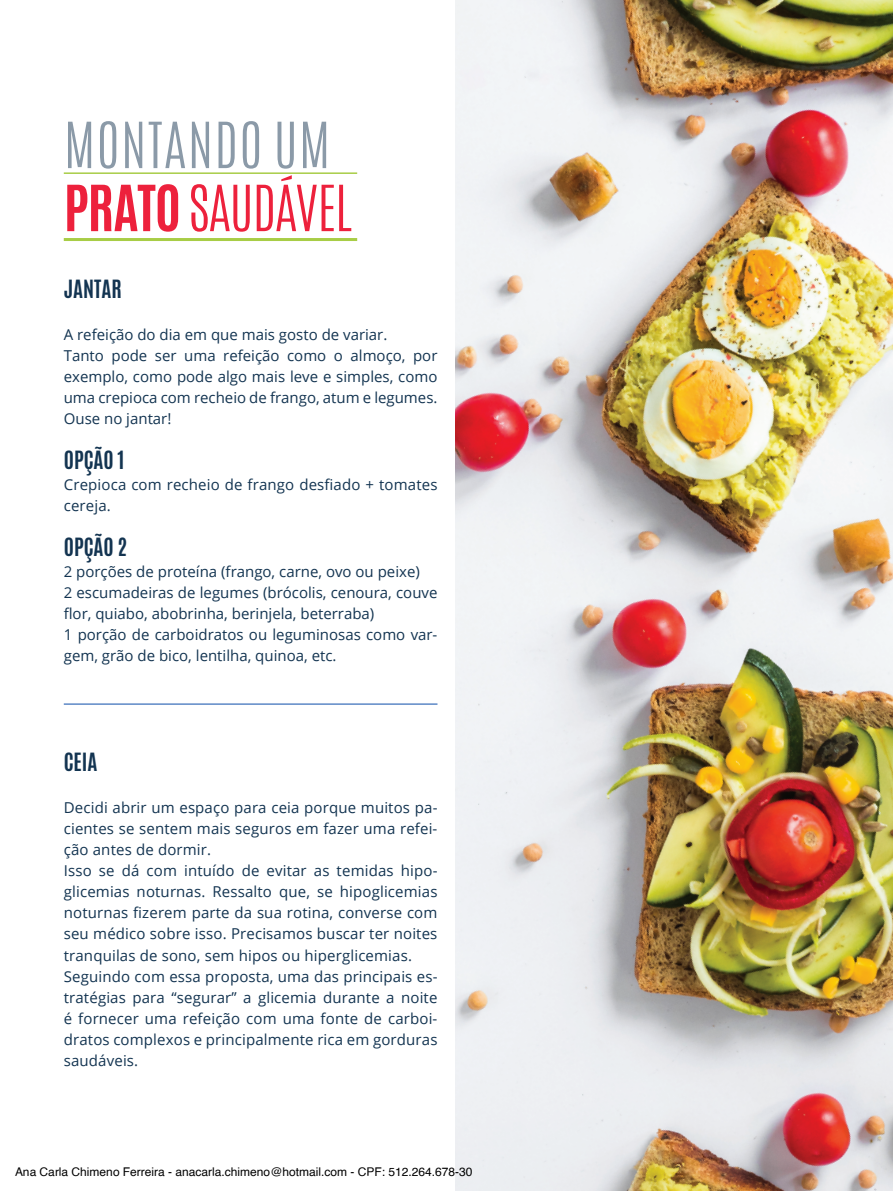
<style>
.page{position:relative;width:893px;height:1191px;background:#fff}
.page>*{position:absolute;margin:0;border:0;box-sizing:border-box;transform-origin:0 0}
.t1{font:300 54px/63px "Antonio";letter-spacing:.02em;color:#8b9aa8}
.t2{font:700 21px "Antonio";color:#133451}
.t3{font:15px/21px "Open Sans";letter-spacing:.01em;color:#133451}
.t4{font:12px "Helvetica";color:#000}
.s1{font-weight:700;color:#ed213c}
.s2{color:#ed213c}
</style>
<div class="page">
<hr style="left:64px;top:238px;width:293px;height:3px;background:#a8cd46">
<hr style="left:64px;top:172px;width:293px;height:2px;background:#a8cd46">
<hr style="left:64px;top:703px;width:373px;height:2px;background:#5d88c6">
<img style="left:455px;top:0;width:438px;height:1191px">
<h1 class="t1" style="left:64px;top:114px;width:289px">MONTANDO UM<br><span class="s1">PRATO</span> <span class="s2">SAUDÁVEL</span></h1>
<h2 class="t2" style="left:64px;top:273px;width:59px">JANTAR</h2>
<p class="t3" style="left:64px;top:323px;width:375px">A refeição do dia em que mais gosto de variar.<br>Tanto pode ser uma refeição como o almoço, por exemplo, como pode algo mais leve e simples, como uma crepioca com recheio de frango, atum e legumes.<br>Ouse no jantar!</p>
<h2 class="t2" style="left:64px;top:444px;width:62px">OPÇÃO 1</h2>
<p class="t3" style="left:64px;top:473px;width:375px">Crepioca com recheio de frango desfiado + tomates cereja.</p>
<h2 class="t2" style="left:64px;top:531px;width:65px">OPÇÃO 2</h2>
<p class="t3" style="left:64px;top:560px;width:375px">2 porções de proteína (frango, carne, ovo ou peixe)<br>2 escumadeiras de legumes (brócolis, cenoura, couve flor, quiabo, abobrinha, berinjela, beterraba)<br>1 porção de carboidratos ou leguminosas como var&shy;gem, grão de bico, lentilha, quinoa, etc.</p>
<h2 class="t2" style="left:64px;top:746px;width:35px">CEIA</h2>
<p class="t3" style="left:64px;top:797px;width:375px">Decidi abrir um espaço para ceia porque muitos pa&shy;cientes se sentem mais seguros em fazer uma refei&shy;ção antes de dormir.<br>Isso se dá com intuído de evitar as temidas hipo&shy;glicemias noturnas. Ressalto que, se hipoglicemias noturnas fizerem parte da sua rotina, converse com seu médico sobre isso. Precisamos buscar ter noites tranquilas de sono, sem hipos ou hiperglicemias.<br>Seguindo com essa proposta, uma das principais es&shy;tratégias para “segurar” a glicemia durante a noite é fornecer uma refeição com uma fonte de carboi&shy;dratos complexos e principalmente rica em gorduras saudáveis.</p>
<p class="t4" style="left:15px;top:1167px;width:459px">Ana Carla Chimeno Ferreira - anacarla.chimeno@hotmail.com - CPF: 512.264.678-30</p>
</div>
